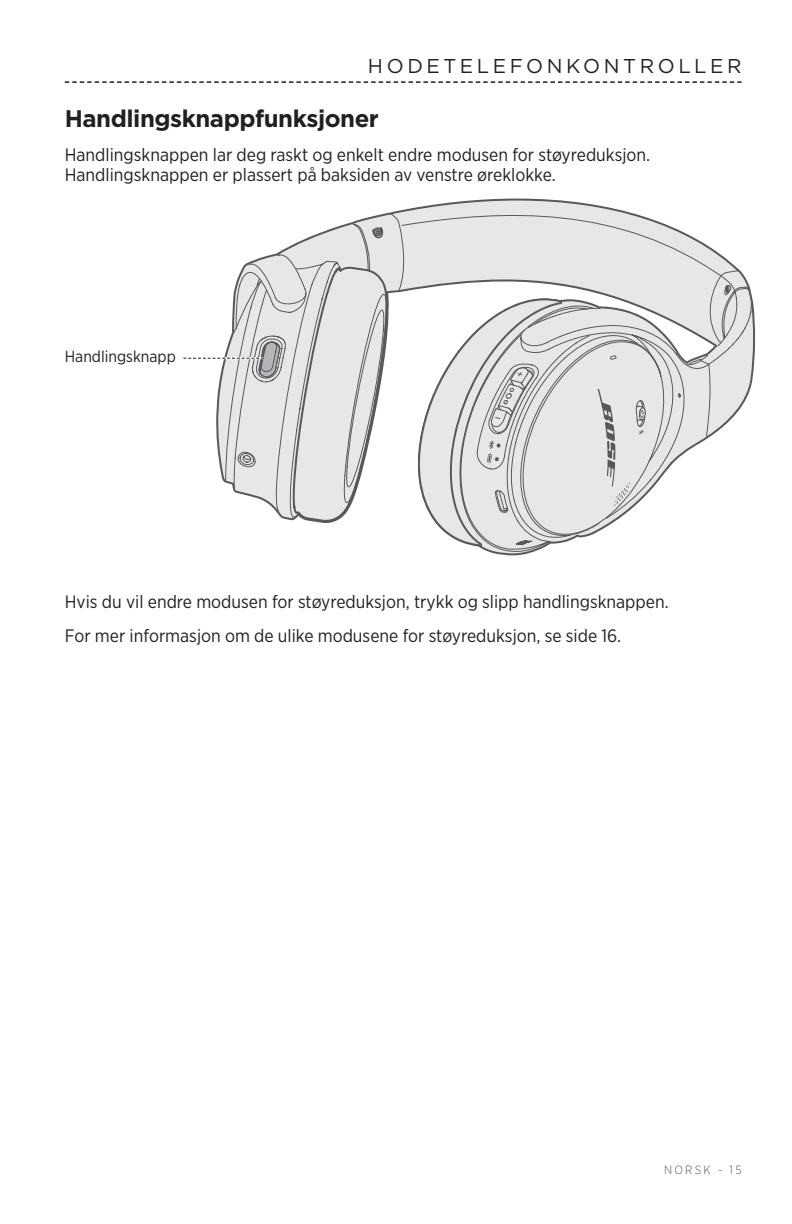
<style>
.page{position:relative;width:792px;height:1224px;background:#fff}
.page>*{position:absolute;margin:0;border:0;box-sizing:border-box;transform-origin:0 0}
.Text_Head_2{font:700 24px "Gotham";letter-spacing:-.02em;color:#231f20}
.t1{font:20px "Gotham";color:#231f20}
.Text{font:18px/20px "Gotham Narrow";color:#231f20}
.Callout{font:16px "Gotham Narrow";color:#231f20}
.t2{font:300 12px "Gotham Narrow";letter-spacing:.18em;color:#57585a}
</style>
<div class="page">
<svg style="left:65px;top:81px;width:677px;height:2px"></svg>
<svg style="left:216px;top:199px;width:539px;height:356px"></svg>
<svg style="left:233px;top:206px;width:519px;height:347px"></svg>
<svg style="left:225px;top:224px;width:529px;height:312px"></svg>
<svg style="left:183px;top:333px;width:102px;height:44px"></svg>
<p class="t1" style="left:368px;top:54px;width:38px">HODETELEFONKONTROLLER</p>
<p class="Text_Head_2" style="left:65px;top:103px;width:316px">Handlingsknappfunksjoner</p>
<p class="Text" style="left:65px;top:144px;width:587px">Handlingsknappen lar deg raskt og enkelt endre modusen for støyreduksjon.<br>Handlingsknappen er plassert på baksiden av venstre øreklokke.</p>
<p class="Callout" style="left:65px;top:347px;width:113px">Handlingsknapp</p>
<p class="Text" style="left:65px;top:592px;width:605px">Hvis du vil endre modusen for støyreduksjon, trykk og slipp handlingsknappen.</p>
<p class="Text" style="left:65px;top:625px;width:558px">For mer informasjon om de ulike modusene for støyreduksjon, se side 16.</p>
<p class="t2" style="left:664px;top:1162px;width:79px">NORSK - 15</p>
</div>
